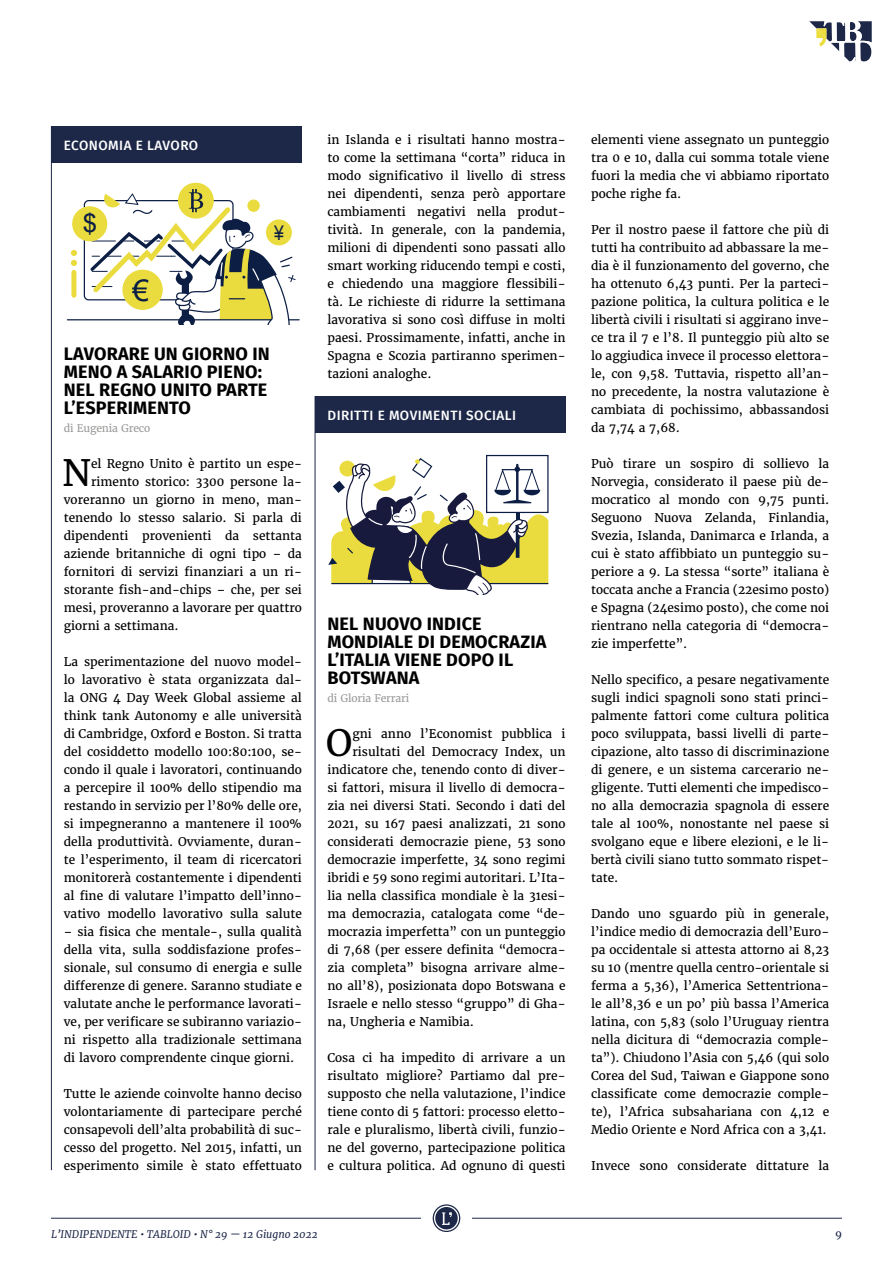
<style>
.page{position:relative;width:893px;height:1263px;background:#fff}
.page>*{position:absolute;margin:0;border:0;box-sizing:border-box;transform-origin:0 0}
.t1{font:36.15px "Merriweather";color:#000}
.t2{font:29.7px "Arial";color:#0c1e44}
.t3{font:25.95px "Arial";color:#0c1e44}
.t4{font:20.25px "Arial";color:#0c1e44;scale:.87 1}
.t5{font:700 18px/18px "Fira Sans";letter-spacing:.01em;color:#000}
.t6{font:500 13.5px "Fira Sans";letter-spacing:.035em;color:#fff}
.t7{font:12px/18px "Merriweather";color:#000;text-align:justify}
.t8{font:italic 10.5px "Merriweather";color:#1d2849}
.t9{font:10.5px "Merriweather";letter-spacing:-.015em;color:#9d9d9c}
.t10{font:10.5px "Merriweather";color:#1d2849}
</style>
<div class="page">
<hr style="left:51px;top:1218px;width:370px;height:1px;background:#1d2849">
<hr style="left:472px;top:1218px;width:370px;height:1px;background:#1d2849">
<svg style="left:433px;top:1204px;width:27px;height:28px"></svg>
<svg style="left:809px;top:21px;width:63px;height:41px"></svg>
<div style="left:51px;top:126px;width:251px;height:36px;background:#1d2849"></div>
<hr style="left:51px;top:126px;width:1px;height:1044px;background:#1d2849">
<div style="left:178px;top:183px;width:36px;height:36px;background:#eadc3e;border-radius:50%"></div>
<div style="left:72px;top:206px;width:35px;height:35px;background:#eadc3e;border-radius:50%"></div>
<svg style="left:71px;top:250px;width:6px;height:16px"></svg>
<hr style="left:67px;top:319px;width:204px;height:1px;background:#0c1e44">
<div style="left:71px;top:272px;width:5px;height:23px;background:#eadc3e"></div>
<svg style="left:87px;top:189px;width:212px;height:135px"></svg>
<div style="left:315px;top:396px;width:250px;height:36px;background:#1d2849"></div>
<hr style="left:315px;top:396px;width:1px;height:774px;background:#1d2849">
<div style="left:486px;top:455px;width:63px;height:58px;border:1px solid #0c1e44"></div>
<svg style="left:328px;top:458px;width:220px;height:136px"></svg>
<p class="t6" style="left:64px;top:135px;width:136px">ECONOMIA E LAVORO</p>
<h3 class="t3" style="left:82px;top:206px;width:16px">$</h3>
<h2 class="t2" style="left:132px;top:271px;width:18px">€</h2>
<h3 class="t4" style="left:274px;top:219px;width:13px">¥</h3>
<h3 class="t5" style="left:64px;top:343px;width:207px">LAVORARE UN GIORNO IN<br>MENO A SALARIO PIENO:<br>NEL REGNO UNITO PARTE<br>L’ESPERIMENTO</h3>
<p class="t9" style="left:64px;top:422px;width:88px">di Eugenia Greco</p>
<h1 class="t1" style="left:62px;top:450px;width:30px">N</h1>
<p class="t7" style="left:91px;top:455px;width:212px">el Regno Unito è partito un espe-</p>
<p class="t7" style="left:91px;top:473px;width:212px">rimento storico: 3300 persone la-</p>
<p class="t7" style="left:64px;top:491px;width:240px">voreranno un giorno in meno, man-</p>
<p class="t7" style="left:64px;top:509px;width:240px">tenendo lo stesso salario. Si parla di</p>
<p class="t7" style="left:64px;top:527px;width:240px">dipendenti provenienti da settanta</p>
<p class="t7" style="left:64px;top:545px;width:240px">aziende britanniche di ogni tipo – da</p>
<p class="t7" style="left:64px;top:563px;width:240px">fornitori di servizi finanziari a un ri-</p>
<p class="t7" style="left:64px;top:581px;width:240px">storante fish-and-chips – che, per sei</p>
<p class="t7" style="left:64px;top:599px;width:240px">mesi, proveranno a lavorare per quattro</p>
<p class="t7" style="left:64px;top:617px;width:116px">giorni a settimana.</p>
<p class="t7" style="left:64px;top:653px;width:240px">La sperimentazione del nuovo model&shy;lo lavorativo è stata organizzata dal&shy;la ONG 4 Day Week Global assieme al think tank Autonomy e alle università di Cambridge, Oxford e Boston. Si tratta del cosiddetto modello 100:80:100, se&shy;condo il quale i lavoratori, continuando a percepire il 100% dello stipendio ma restando in servizio per l’80% delle ore, si impegneranno a mantenere il 100% della produttività. Ovviamente, duran&shy;te l’esperimento, il team di ricercatori monitorerà costantemente i dipendenti al fine di valutare l’impatto dell’inno&shy;vativo modello lavorativo sulla salute</p>
<p class="t7" style="left:64px;top:923px;width:240px">– sia fisica che mentale-, sulla qualità della vita, sulla soddisfazione profes&shy;sionale, sul consumo di energia e sulle differenze di genere. Saranno studiate e valutate anche le performance lavorati&shy;ve, per verificare se subiranno variazio&shy;ni rispetto alla tradizionale settimana di lavoro comprendente cinque giorni.</p>
<p class="t7" style="left:64px;top:1085px;width:240px">Tutte le aziende coinvolte hanno deciso volontariamente di partecipare perché consapevoli dell’alta probabilità di suc&shy;cesso del progetto. Nel 2015, infatti, un esperimento simile è stato effettuato</p>
<p class="t7" style="left:327px;top:131px;width:240px">in Islanda e i risultati hanno mostra&shy;to come la settimana “corta” riduca in modo significativo il livello di stress nei dipendenti, senza però apportare cambiamenti negativi nella produt&shy;tività. In generale, con la pandemia, milioni di dipendenti sono passati allo smart working riducendo tempi e costi, e chiedendo una maggiore flessibili&shy;tà. Le richieste di ridurre la settimana lavorativa si sono così diffuse in molti paesi. Prossimamente, infatti, anche in Spagna e Scozia partiranno sperimen&shy;tazioni analoghe.</p>
<p class="t6" style="left:327px;top:405px;width:190px">DIRITTI E MOVIMENTI SOCIALI</p>
<h3 class="t5" style="left:327px;top:613px;width:220px">NEL NUOVO INDICE<br>MONDIALE DI DEMOCRAZIA<br>L’ITALIA VIENE DOPO IL<br>BOTSWANA</h3>
<p class="t9" style="left:327px;top:692px;width:84px">di Gloria Ferrari</p>
<h1 class="t1" style="left:326px;top:720px;width:28px">O</h1>
<p class="t7" style="left:352px;top:725px;width:215px">gni anno l’Economist pubblica i</p>
<p class="t7" style="left:352px;top:743px;width:215px">risultati del Democracy Index, un</p>
<p class="t7" style="left:327px;top:761px;width:240px">indicatore che, tenendo conto di diver-</p>
<p class="t7" style="left:327px;top:779px;width:240px">si fattori, misura il livello di democra-</p>
<p class="t7" style="left:327px;top:797px;width:240px">zia nei diversi Stati. Secondo i dati del</p>
<p class="t7" style="left:327px;top:815px;width:240px">2021, su 167 paesi analizzati, 21 sono</p>
<p class="t7" style="left:327px;top:833px;width:240px">considerati democrazie piene, 53 sono</p>
<p class="t7" style="left:327px;top:851px;width:240px">democrazie imperfette, 34 sono regimi</p>
<p class="t7" style="left:327px;top:869px;width:240px">ibridi e 59 sono regimi autoritari. L’Ita-</p>
<p class="t7" style="left:327px;top:887px;width:240px">lia nella classifica mondiale è la 31esi-</p>
<p class="t7" style="left:327px;top:905px;width:240px">ma democrazia, catalogata come “de-</p>
<p class="t7" style="left:327px;top:923px;width:240px">mocrazia imperfetta” con un punteggio</p>
<p class="t7" style="left:327px;top:941px;width:240px">di 7,68 (per essere definita “democra-</p>
<p class="t7" style="left:327px;top:959px;width:240px">zia completa” bisogna arrivare alme-</p>
<p class="t7" style="left:327px;top:977px;width:240px">no all’8), posizionata dopo Botswana e</p>
<p class="t7" style="left:327px;top:995px;width:240px">Israele e nello stesso “gruppo” di Gha-</p>
<p class="t7" style="left:327px;top:1013px;width:148px">na, Ungheria e Namibia.</p>
<p class="t7" style="left:327px;top:1049px;width:240px">Cosa ci ha impedito di arrivare a un risultato migliore? Partiamo dal pre&shy;supposto che nella valutazione, l’indice tiene conto di 5 fattori: processo eletto&shy;rale e pluralismo, libertà civili, funzio&shy;ne del governo, partecipazione politica e cultura politica. Ad ognuno di questi</p>
<p class="t7" style="left:591px;top:131px;width:240px">elementi viene assegnato un punteggio tra 0 e 10, dalla cui somma totale viene fuori la media che vi abbiamo riportato poche righe fa.</p>
<p class="t7" style="left:591px;top:221px;width:240px">Per il nostro paese il fattore che più di tutti ha contribuito ad abbassare la me&shy;dia è il funzionamento del governo, che ha ottenuto 6,43 punti. Per la parteci&shy;pazione politica, la cultura politica e le libertà civili i risultati si aggirano inve&shy;ce tra il 7 e l’8. Il punteggio più alto se lo aggiudica invece il processo elettora&shy;le, con 9,58. Tuttavia, rispetto all’an&shy;no precedente, la nostra valutazione è cambiata di pochissimo, abbassandosi da 7,74 a 7,68.</p>
<p class="t7" style="left:591px;top:455px;width:240px">Può tirare un sospiro di sollievo la Norvegia, considerato il paese più de&shy;mocratico al mondo con 9,75 punti.<br>Seguono Nuova Zelanda, Finlandia, Svezia, Islanda, Danimarca e Irlanda, a cui è stato affibbiato un punteggio su&shy;periore a 9. La stessa “sorte” italiana è toccata anche a Francia (22esimo posto) e Spagna (24esimo posto), che come noi rientrano nella categoria di “democra&shy;zie imperfette”.</p>
<p class="t7" style="left:591px;top:671px;width:240px">Nello specifico, a pesare negativamente sugli indici spagnoli sono stati princi&shy;palmente fattori come cultura politica poco sviluppata, bassi livelli di parte&shy;cipazione, alto tasso di discriminazione di genere, e un sistema carcerario ne&shy;gligente. Tutti elementi che impedisco&shy;no alla democrazia spagnola di essere tale al 100%, nonostante nel paese si svolgano eque e libere elezioni, e le li&shy;bertà civili siano tutto sommato rispet&shy;tate.</p>
<p class="t7" style="left:591px;top:905px;width:240px">Dando uno sguardo più in generale, l’indice medio di democrazia dell’Euro&shy;pa occidentale si attesta attorno ai 8,23 su 10 (mentre quella centro-orientale si ferma a 5,36), l’America Settentriona&shy;le all’8,36 e un po’ più bassa l’America latina, con 5,83 (solo l’Uruguay rientra nella dicitura di “democrazia comple&shy;ta”). Chiudono l’Asia con 5,46 (qui solo Corea del Sud, Taiwan e Giappone sono classificate come democrazie comple&shy;te), l’Africa subsahariana con 4,12 e Medio Oriente e Nord Africa con a 3,41.</p>
<p class="t7" style="left:591px;top:1157px;width:240px">Invece sono considerate dittature la</p>
<p class="t8" style="left:51px;top:1227px;width:268px">L’INDIPENDENTE • TABLOID • N° 29 — 12 Giugno 2022</p>
<p class="t10" style="left:835px;top:1227px;width:8px">9</p>
</div>
